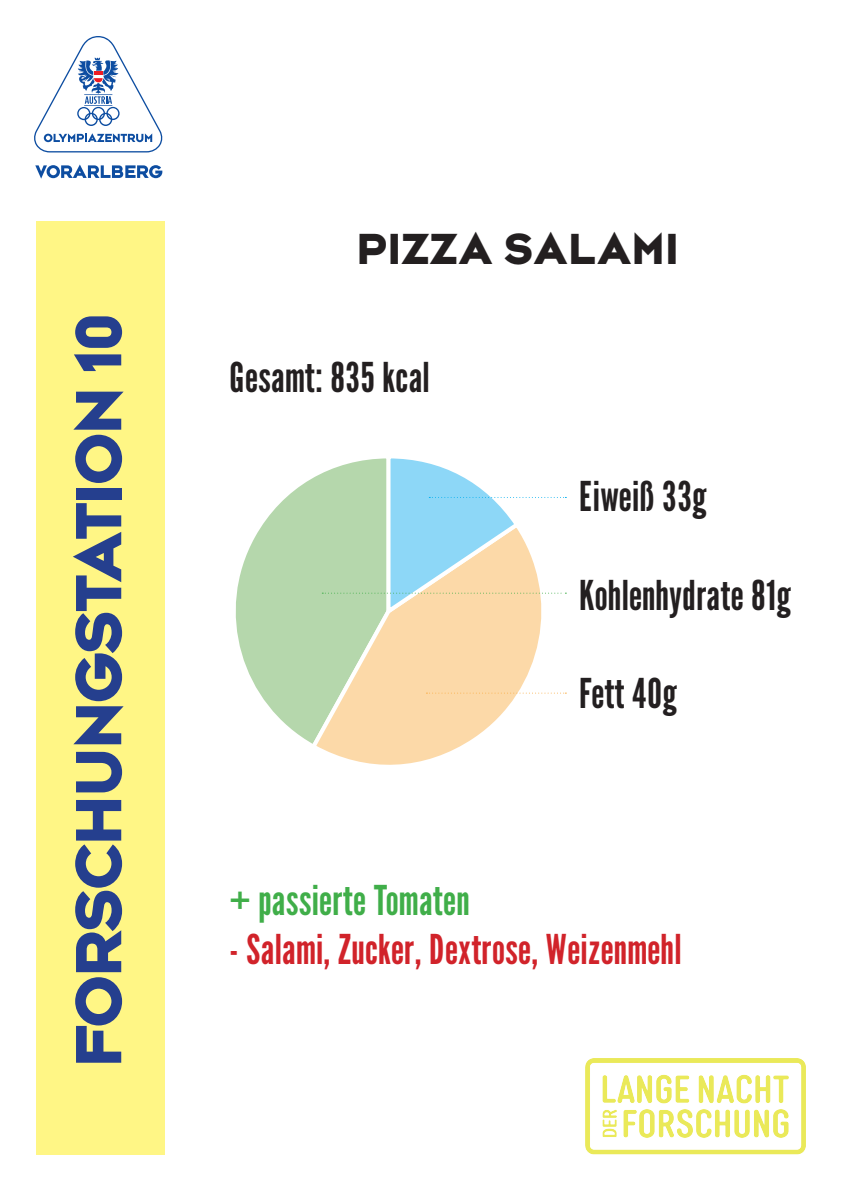
<style>
.page{position:relative;width:842px;height:1191px;background:#fff}
.page>*{position:absolute;margin:0;border:0;box-sizing:border-box;transform-origin:0 0}
.t1{font:72px "Bonn Bold Caps";letter-spacing:-.01em;color:#253f8e}
.t2{font:48px "Bonn Bold Caps";letter-spacing:.02em;color:#231f20}
.t3{font:41px "League Gothic";letter-spacing:.02em;color:#231f20}
.t4{font:41px "League Gothic";letter-spacing:.02em;color:#d1232a}
.t5{font:41px "League Gothic";letter-spacing:.02em;color:#40ae49}
</style>
<div class="page">
<img style="left:585px;top:1058px;width:221px;height:97px">
<div style="left:36px;top:221px;width:128px;height:934px;background:#fff685"></div>
<svg style="left:34px;top:36px;width:128px;height:116px"></svg>
<svg style="left:35px;top:164px;width:127px;height:15px"></svg>
<svg style="left:235px;top:473px;width:87px;height:268px"></svg>
<svg style="left:308px;top:519px;width:257px;height:246px"></svg>
<svg style="left:322px;top:458px;width:244px;height:159px"></svg>
<svg style="left:426px;top:692px;width:140px;height:1px"></svg>
<h1 class="t1" style="left:61px;top:1067px;width:755px;rotate:-90deg">FORSCHUNGSTATION 10</h1>
<p class="t2" style="left:357px;top:223px;width:323px">PIZZA SALAMI</p>
<p class="t3" style="left:230px;top:349px;width:201px">Gesamt: 835 kcal</p>
<p class="t3" style="left:579px;top:468px;width:129px">Eiweiß 33g</p>
<p class="t3" style="left:579px;top:566px;width:213px">Kohlenhydrate 81g</p>
<p class="t3" style="left:579px;top:665px;width:99px">Fett 40g</p>
<p class="t5" style="left:230px;top:871px;width:241px">+ passierte Tomaten</p>
<p class="t4" style="left:230px;top:920px;width:453px">- Salami, Zucker, Dextrose, Weizenmehl</p>
</div>
